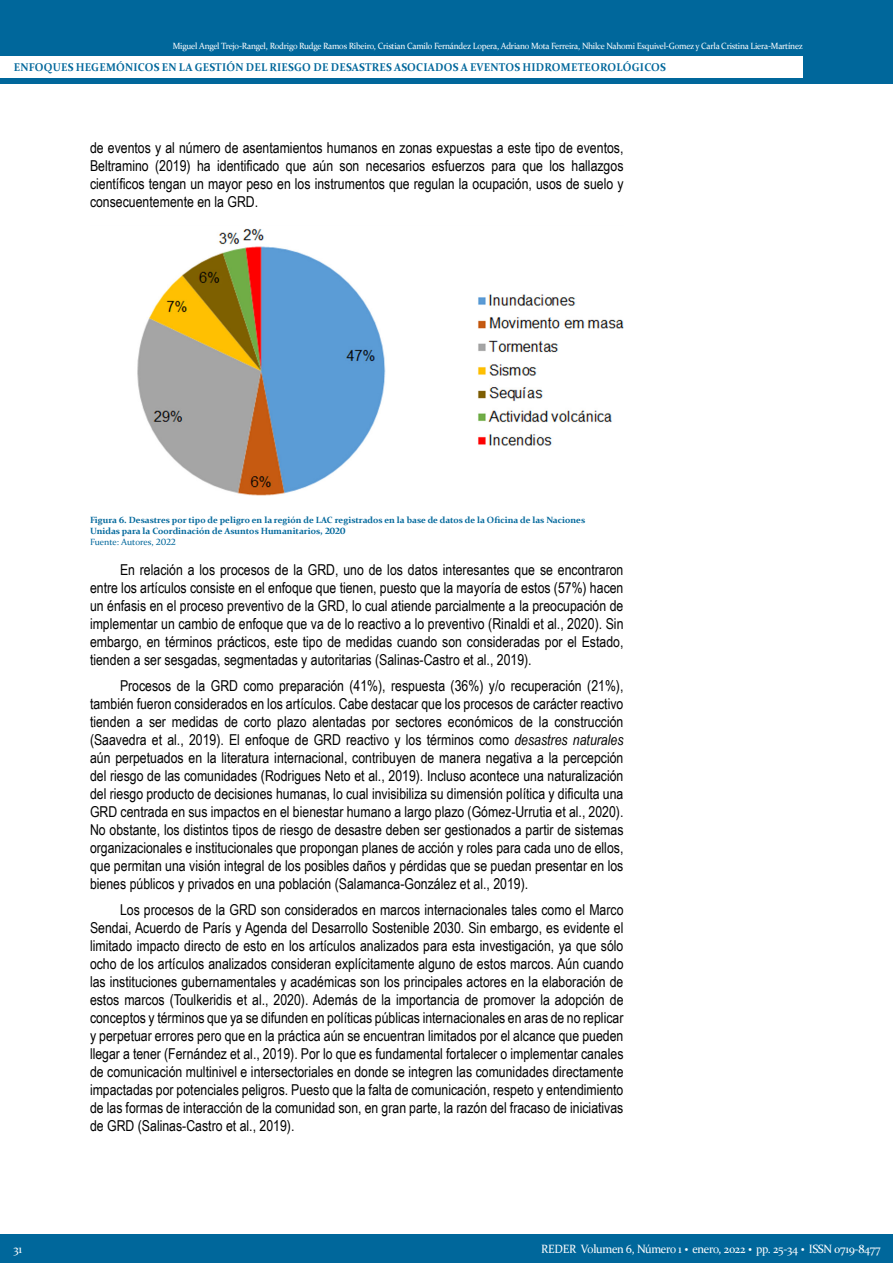
<style>
.page{position:relative;width:893px;height:1263px;background:#fff}
.page>*{position:absolute;margin:0;border:0;box-sizing:border-box;transform-origin:0 0}
.Cuerpo{font:15px/18px "Arial Narrow";color:#000;text-align:justify}
.t1{font:12px "Constantia";letter-spacing:-.025em;color:#fff;scale:.95 1}
.t2{font:700 11.25px "Constantia";letter-spacing:.02em;color:#00679b;scale:.95 1}
.t3{font:9px "Constantia";letter-spacing:-.025em;color:#fff;scale:.95 1}
.Pie_de_foto{font:700 9px/10.8px "Constantia";color:#00679b}
.Pie_de_foto-2{font:9px "Constantia";color:#00679b}
.s1{font-style:italic}
.s2{font-weight:700;font-size:18px}
</style>
<div class="page">
<img style="left:137px;top:229px;width:486px;height:267px">
<div style="left:0;top:0;width:893px;height:84px;background:#00679b"></div>
<div style="left:0;top:56px;width:803px;height:22px;background:#fff"></div>
<div style="left:0;top:1234px;width:893px;height:29px;background:#00679b"></div>
<p class="t3" style="left:173px;top:40px;width:665px">Miguel Angel Trejo-Rangel, Rodrigo Rudge Ramos Ribeiro, Cristian Camilo Fernández Lopera, Adriano Mota Ferreira, Nhilce Nahomi Esquivel-Gomez y Carla Cristina Liera-Martínez</p>
<p class="t2" style="left:14px;top:60px;width:688px">ENFOQUES HEGEMÓNICOS EN LA GESTIÓN DEL RIESGO DE DESASTRES ASOCIADOS A EVENTOS HIDROMETEOROLÓGICOS</p>
<p class="Cuerpo" style="left:90px;top:139px;width:535px">de eventos y al número de asentamientos humanos en zonas expuestas a este tipo de eventos, Beltramino (2019) ha identificado que aún son necesarios esfuerzos para que los hallazgos científicos tengan un mayor peso en los instrumentos que regulan la ocupación, usos de suelo y consecuentemente en la GRD.</p>
<p class="Pie_de_foto" style="left:90px;top:514px;width:497px">Figura 6. Desastres por tipo de peligro en la región de LAC registrados en la base de datos de la Oficina de las Naciones<br>Unidas para la Coordinación de Asuntos Humanitarios, 2020</p>
<p class="Pie_de_foto-2" style="left:90px;top:536px;width:87px">Fuente: Autores, 2022</p>
<p class="Cuerpo" style="left:90px;top:561px;width:535px;text-indent:30px">En relación a los procesos de la GRD, uno de los datos interesantes que se encontraron entre los artículos consiste en el enfoque que tienen, puesto que la mayoría de estos (57%) hacen un énfasis en el proceso preventivo de la GRD, lo cual atiende parcialmente a la preocupación de implementar un cambio de enfoque que va de lo reactivo a lo preventivo (Rinaldi et al., 2020). Sin embargo, en términos prácticos, este tipo de medidas cuando son consideradas por el Estado, tienden a ser sesgadas, segmentadas y autoritarias (Salinas-Castro et al., 2019).</p>
<p class="Cuerpo" style="left:90px;top:676px;width:535px;text-indent:30px">Procesos de la GRD como preparación (41%), respuesta (36%) y/o recuperación (21%), también fueron considerados en los artículos. Cabe destacar que los procesos de carácter reactivo tienden a ser medidas de corto plazo alentadas por sectores económicos de la construcción (Saavedra et al., 2019). El enfoque de GRD reactivo y los términos como <span class="s1">desastres naturales </span>aún perpetuados en la literatura internacional, contribuyen de manera negativa a la percepción del riesgo de las comunidades (Rodrigues Neto et al., 2019). Incluso acontece una naturalización del riesgo producto de decisiones humanas, lo cual invisibiliza su dimensión política y dificulta una GRD centrada en sus impactos en el bienestar humano a largo plazo (Gómez-Urrutia et al., 2020).<br>No obstante, los distintos tipos de riesgo de desastre deben ser gestionados a partir de sistemas organizacionales e institucionales que propongan planes de acción y roles para cada uno de ellos, que permitan una visión integral de los posibles daños y pérdidas que se puedan presentar en los bienes públicos y privados en una población (Salamanca-González et al., 2019).</p>
<p class="Cuerpo" style="left:90px;top:900px;width:535px;text-indent:30px">Los procesos de la GRD son considerados en marcos internacionales tales como el Marco Sendai, Acuerdo de París y Agenda del Desarrollo Sostenible 2030. Sin embargo, es evidente el limitado impacto directo de esto en los artículos analizados para esta investigación, ya que sólo ocho de los artículos analizados consideran explícitamente alguno de estos marcos. Aún cuando las instituciones gubernamentales y académicas son los principales actores en la elaboración de estos marcos (Toulkeridis et al., 2020). Además de la importancia de promover la adopción de conceptos y términos que ya se difunden en políticas públicas internacionales en aras de no replicar y perpetuar errores pero que en la práctica aún se encuentran limitados por el alcance que pueden llegar a tener (Fernández et al., 2019). Por lo que es fundamental fortalecer o implementar canales de comunicación multinivel e intersectoriales en donde se integren las comunidades directamente impactadas por potenciales peligros. Puesto que la falta de comunicación, respeto y entendimiento de las formas de interacción de la comunidad son, en gran parte, la razón del fracaso de iniciativas de GRD (Salinas-Castro et al., 2019).</p>
<p class="t1" style="left:14px;top:1241px;width:11px">31</p>
<p class="t1" style="left:541px;top:1240px;width:359px">REDER Volumen 6, Número 1 <span class="s2">·</span> enero, 2022 <span class="s2">·</span> pp. 25-34 <span class="s2">·</span> ISSN 0719-8477</p>
</div>
